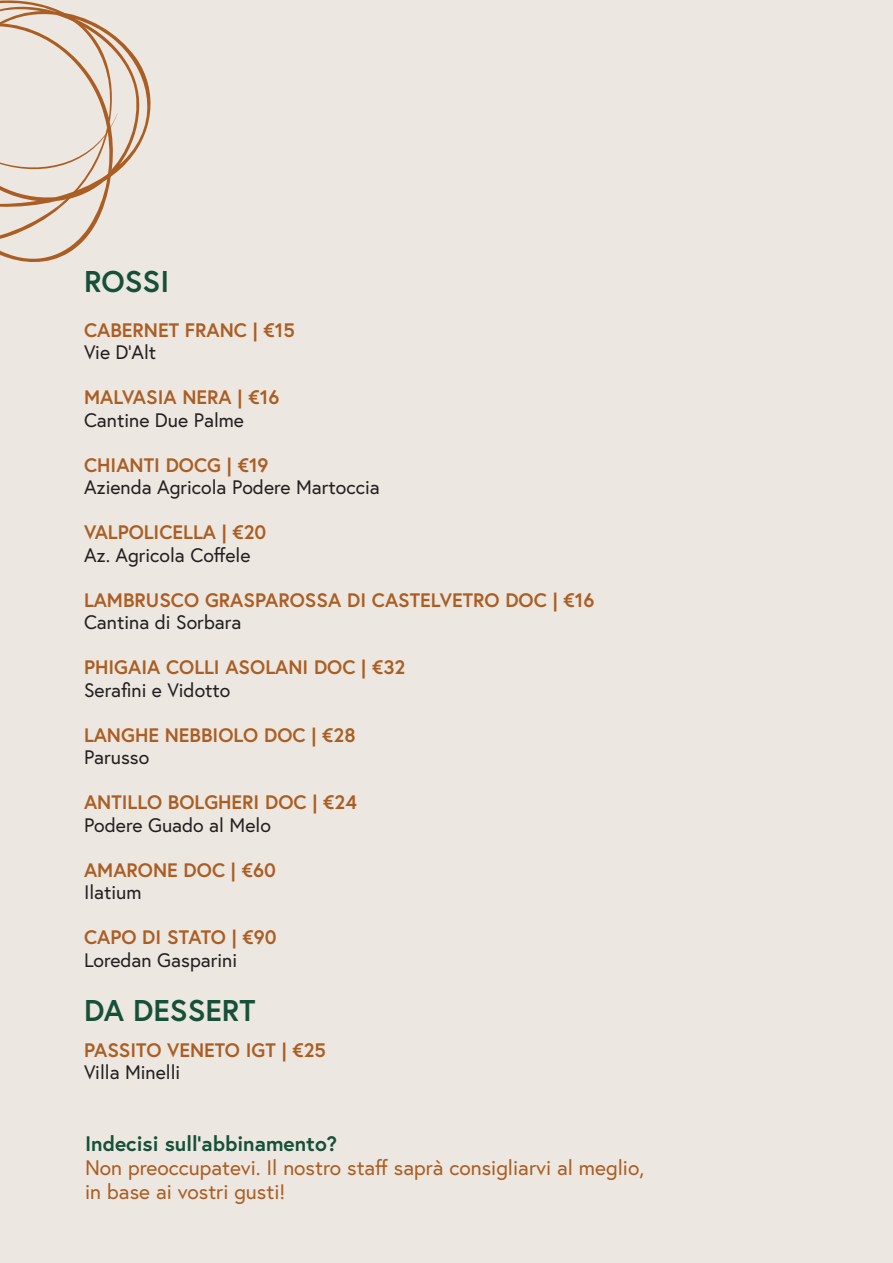
<style>
.page{position:relative;width:893px;height:1263px;background:#ece7e0}
.page>*{position:absolute;margin:0;border:0;box-sizing:border-box;transform-origin:0 0}
.t1{font:700 30px "Europa";color:#165039}
.t2{font:21px/24px "Europa";color:#ab5e24}
.t3{font:700 21px "Europa";color:#165039}
.t4{font:700 19.5px "Europa";color:#ab5e24}
.t5{font:19.5px "Europa";color:#231f20}
</style>
<div class="page">
<svg style="left:0;top:0;width:151px;height:262px"></svg>
<h1 class="t1" style="left:84px;top:261px;width:87px">ROSSI</h1>
<p class="t4" style="left:84px;top:316px;width:212px">CABERNET FRANC | €15</p>
<p class="t5" style="left:84px;top:340px;width:74px">Vie D’Alt</p>
<p class="t4" style="left:84px;top:384px;width:197px">MALVASIA NERA | €16</p>
<p class="t5" style="left:84px;top:407px;width:162px">Cantine Due Palme</p>
<p class="t4" style="left:84px;top:451px;width:186px">CHIANTI DOCG | €19</p>
<p class="t5" style="left:84px;top:475px;width:297px">Azienda Agricola Podere Martoccia</p>
<p class="t4" style="left:84px;top:519px;width:184px">VALPOLICELLA | €20</p>
<p class="t5" style="left:84px;top:542px;width:168px">Az. Agricola Coffele</p>
<p class="t4" style="left:84px;top:586px;width:512px">LAMBRUSCO GRASPAROSSA DI CASTELVETRO DOC | €16</p>
<p class="t5" style="left:84px;top:610px;width:159px">Cantina di Sorbara</p>
<p class="t4" style="left:84px;top:654px;width:323px">PHIGAIA COLLI ASOLANI DOC | €32</p>
<p class="t5" style="left:84px;top:677px;width:148px">Serafini e Vidotto</p>
<p class="t4" style="left:84px;top:721px;width:273px">LANGHE NEBBIOLO DOC | €28</p>
<p class="t5" style="left:84px;top:745px;width:67px">Parusso</p>
<p class="t4" style="left:84px;top:789px;width:274px">ANTILLO BOLGHERI DOC | €24</p>
<p class="t5" style="left:84px;top:812px;width:188px">Podere Guado al Melo</p>
<p class="t4" style="left:84px;top:856px;width:193px">AMARONE DOC | €60</p>
<p class="t5" style="left:84px;top:880px;width:59px">Ilatium</p>
<p class="t4" style="left:84px;top:924px;width:194px">CAPO DI STATO | €90</p>
<p class="t5" style="left:84px;top:947px;width:155px">Loredan Gasparini</p>
<h1 class="t1" style="left:84px;top:990px;width:173px">DA DESSERT</h1>
<p class="t4" style="left:84px;top:1036px;width:243px">PASSITO VENETO IGT | €25</p>
<p class="t5" style="left:84px;top:1060px;width:98px">Villa Minelli</p>
<p class="t3" style="left:85px;top:1129px;width:254px">Indecisi sull’abbinamento?</p>
<p class="t2" style="left:85px;top:1155px;width:561px">Non preoccupatevi. Il nostro staff saprà consigliarvi al meglio, in base ai vostri gusti!</p>
</div>
